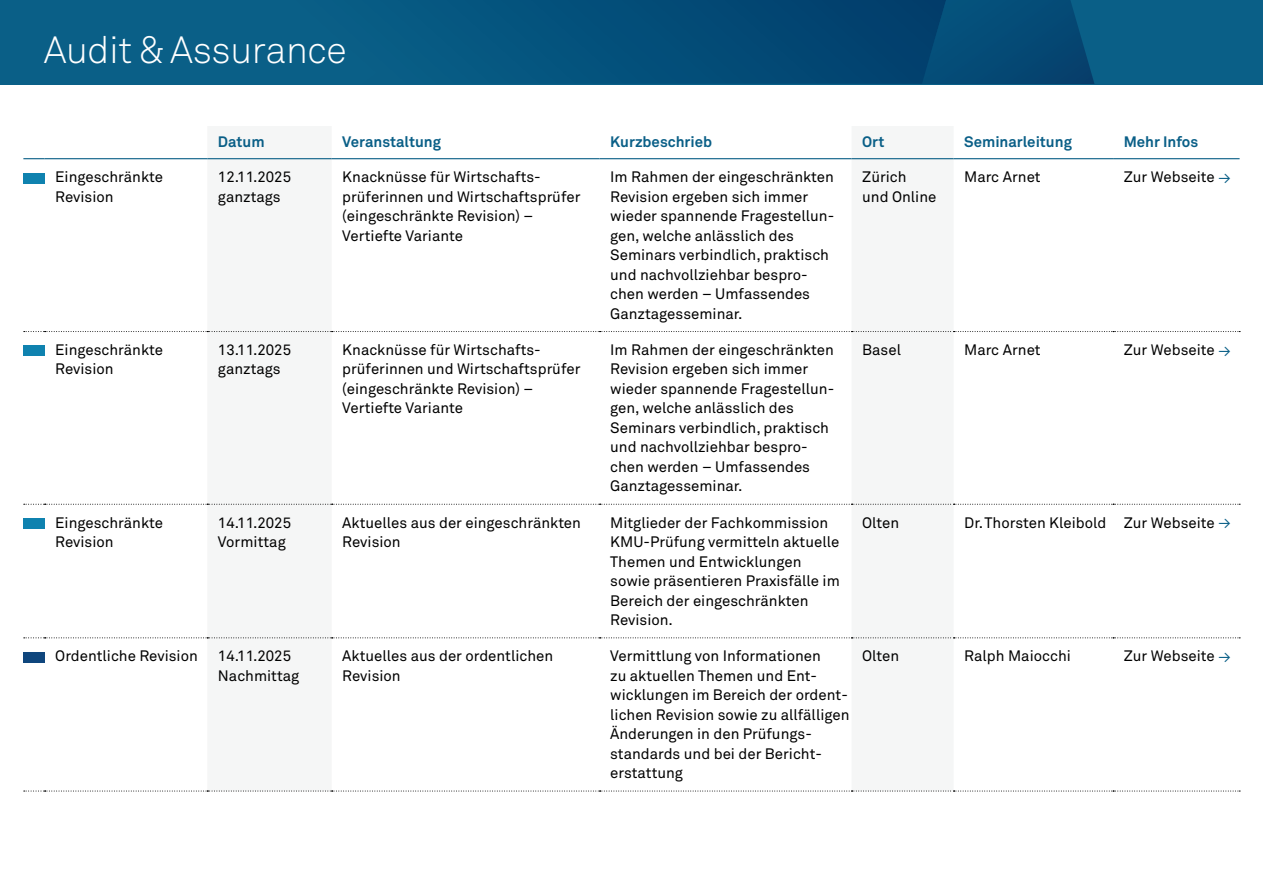
<style>
.page{position:relative;width:1263px;height:893px;background:#fff}
.page>*{position:absolute;margin:0;border:0;box-sizing:border-box;transform-origin:0 0}
.t1{font:37.5px "Akkurat Light Pro";letter-spacing:-.01em;color:#fff}
.t2{font:15px/19.5px "Akkurat Pro";color:#000}
.t3{font:700 15px "Akkurat Pro";color:#0a5f87}
.s1{color:#0a5f87}
</style>
<div class="page">
<div style="left:0;top:0;width:1263px;height:84px;background:#0a5f87"></div>
<svg style="left:483px;top:0;width:611px;height:84px"></svg>
<svg style="left:207px;top:159px;width:747px;height:632px"></svg>
<svg style="left:23px;top:158px;width:22px;height:1px"></svg>
<hr style="left:45px;top:158px;width:162px;height:1px;background:#0a5f87">
<hr style="left:207px;top:158px;width:125px;height:1px;background:#0a5f87">
<hr style="left:600px;top:158px;width:251px;height:1px;background:#0a5f87">
<hr style="left:851px;top:158px;width:103px;height:1px;background:#0a5f87">
<hr style="left:954px;top:158px;width:159px;height:1px;background:#0a5f87">
<hr style="left:1113px;top:158px;width:126px;height:1px;background:#0a5f87">
<svg style="left:24px;top:331px;width:1216px;height:1px"></svg>
<svg style="left:24px;top:504px;width:1216px;height:1px"></svg>
<svg style="left:24px;top:637px;width:1216px;height:1px"></svg>
<svg style="left:24px;top:791px;width:1216px;height:1px"></svg>
<hr style="left:332px;top:158px;width:268px;height:1px;background:#0a5f87">
<div style="left:23px;top:173px;width:22px;height:10px;background:#0f82af"></div>
<div style="left:23px;top:345px;width:22px;height:11px;background:#0f82af"></div>
<div style="left:23px;top:518px;width:22px;height:11px;background:#0f82af"></div>
<div style="left:23px;top:652px;width:22px;height:10px;background:#0f467d"></div>
<h1 class="t1" style="left:44px;top:28px;width:304px">Audit &amp; Assurance</h1>
<p class="t3" style="left:218px;top:132px;width:48px">Datum</p>
<p class="t3" style="left:342px;top:132px;width:100px">Veranstaltung</p>
<p class="t3" style="left:610px;top:132px;width:103px">Kurzbeschrieb</p>
<p class="t3" style="left:862px;top:132px;width:24px">Ort</p>
<p class="t3" style="left:964px;top:132px;width:109px">Seminarleitung</p>
<p class="t3" style="left:1124px;top:132px;width:76px">Mehr Infos</p>
<p class="t2" style="left:55px;top:168px;width:109px">Eingeschränkte<br>Revision</p>
<p class="t2" style="left:218px;top:168px;width:75px">12.11.2025 ganztags</p>
<p class="t2" style="left:342px;top:168px;width:240px">Knacknüsse für Wirtschafts&shy;prüferinnen und Wirtschaftsprüfer (eingeschränkte Revision) –<br>Vertiefte Variante</p>
<p class="t2" style="left:610px;top:168px;width:225px">Im Rahmen der eingeschränkten<br>Revision ergeben sich immer wieder spannende Fragestellun&shy;gen, welche anlässlich des<br>Seminars verbindlich, praktisch und nachvollziehbar bespro&shy;chen werden – Umfassendes<br>Ganztagesseminar.</p>
<p class="t2" style="left:862px;top:168px;width:76px">Zürich und Online</p>
<p class="t2" style="left:964px;top:168px;width:78px">Marc Arnet</p>
<p class="t2" style="left:1124px;top:168px;width:109px">Zur Webseite <span class="s1">→</span></p>
<p class="t2" style="left:55px;top:340px;width:109px">Eingeschränkte<br>Revision</p>
<p class="t2" style="left:218px;top:340px;width:75px">13.11.2025 ganztags</p>
<p class="t2" style="left:342px;top:340px;width:240px">Knacknüsse für Wirtschafts&shy;prüferinnen und Wirtschaftsprüfer (eingeschränkte Revision) –<br>Vertiefte Variante</p>
<p class="t2" style="left:610px;top:340px;width:225px">Im Rahmen der eingeschränkten<br>Revision ergeben sich immer wieder spannende Fragestellun&shy;gen, welche anlässlich des<br>Seminars verbindlich, praktisch und nachvollziehbar bespro&shy;chen werden – Umfassendes<br>Ganztagesseminar.</p>
<p class="t2" style="left:862px;top:340px;width:40px">Basel</p>
<p class="t2" style="left:964px;top:340px;width:78px">Marc Arnet</p>
<p class="t2" style="left:1124px;top:340px;width:109px">Zur Webseite <span class="s1">→</span></p>
<p class="t2" style="left:55px;top:513px;width:109px">Eingeschränkte<br>Revision</p>
<p class="t2" style="left:218px;top:513px;width:75px">14.11.2025<br>Vormittag</p>
<p class="t2" style="left:342px;top:513px;width:240px">Aktuelles aus der eingeschränkten<br>Revision</p>
<p class="t2" style="left:610px;top:513px;width:231px">Mitglieder der Fachkommission<br>KMU-Prüfung vermitteln aktuelle<br>Themen und Entwicklungen sowie präsentieren Praxisfälle im<br>Bereich der eingeschränkten<br>Revision.</p>
<p class="t2" style="left:862px;top:513px;width:39px">Olten</p>
<p class="t2" style="left:964px;top:513px;width:268px">Dr.Thorsten Kleibold Zur Webseite <span class="s1">→</span></p>
<p class="t2" style="left:55px;top:647px;width:144px">Ordentliche Revision</p>
<p class="t2" style="left:218px;top:647px;width:83px">14.11.2025<br>Nachmittag</p>
<p class="t2" style="left:342px;top:647px;width:212px">Aktuelles aus der ordentlichen<br>Revision</p>
<p class="t2" style="left:610px;top:647px;width:241px">Vermittlung von Informationen<br>zu aktuellen Themen und Ent&shy;wicklungen im Bereich der ordent&shy;lichen Revision sowie zu allfälligen<br>Änderungen in den Prüfungs&shy;standards und bei der Bericht&shy;erstattung</p>
<p class="t2" style="left:862px;top:647px;width:39px">Olten</p>
<p class="t2" style="left:964px;top:647px;width:108px">Ralph Maiocchi</p>
<p class="t2" style="left:1124px;top:647px;width:109px">Zur Webseite <span class="s1">→</span></p>
</div>
